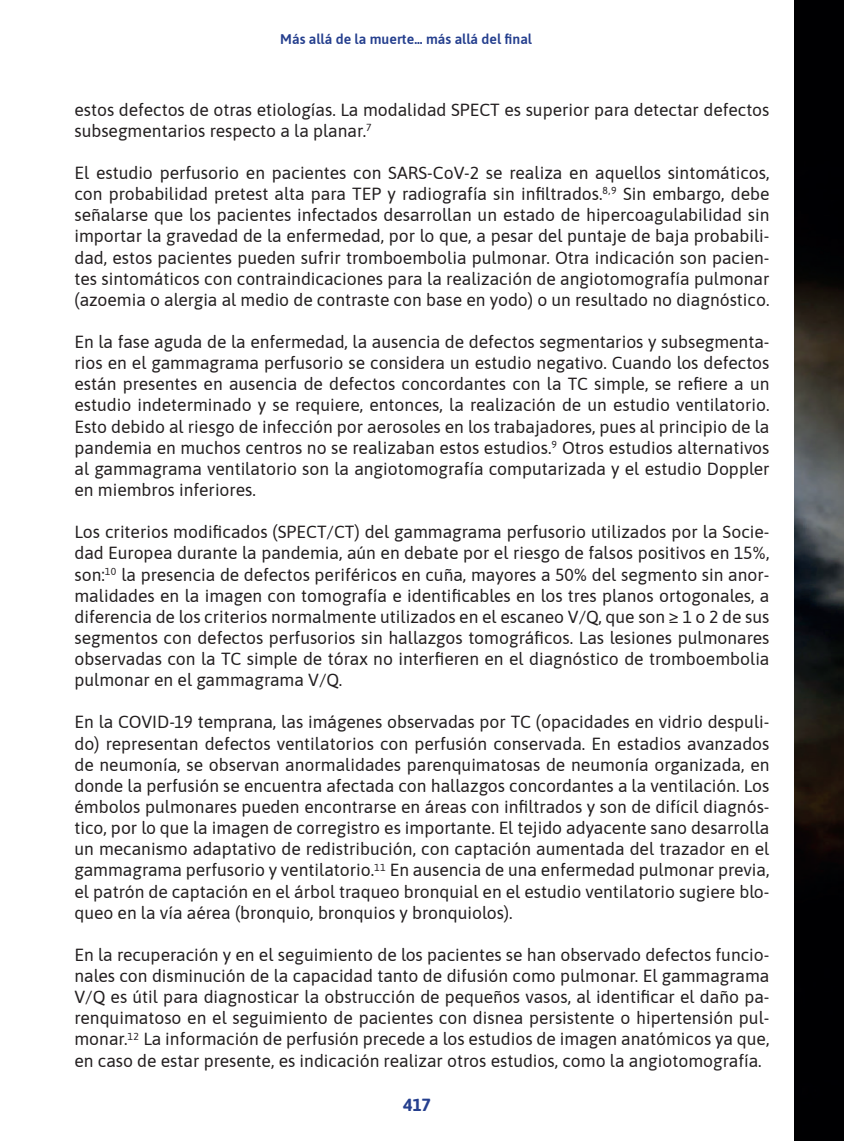
<style>
.page{position:relative;width:844px;height:1141px;background:#fff}
.page>*{position:absolute;margin:0;border:0;box-sizing:border-box;transform-origin:0 0}
.texto_gral{font:17.5px/21.2px "Asap";color:#231f20;text-align:justify}
.t1{font:700 17.5px "Asap";color:#253f8e}
.t2{font:600 14px "Asap";color:#253f8e}
</style>
<div class="page">
<img style="left:794px;top:0;width:49px;height:1141px">
<p class="t2" style="left:280px;top:30px;width:253px">Más allá de la muerte... más allá del final</p>
<p class="texto_gral" style="left:74px;top:98px;width:696px">estos defectos de otras etiologías. La modalidad SPECT es superior para detectar defectos subsegmentarios respecto a la planar.<sup>7</sup></p>
<p class="texto_gral" style="left:74px;top:161px;width:696px">El estudio perfusorio en pacientes con SARS-CoV-2 se realiza en aquellos sintomáticos, con probabilidad pretest alta para TEP y radiografía sin infiltrados.<sup>8,9</sup> Sin embargo, debe señalarse que los pacientes infectados desarrollan un estado de hipercoagulabilidad sin importar la gravedad de la enfermedad, por lo que, a pesar del puntaje de baja probabili&shy;dad, estos pacientes pueden sufrir tromboembolia pulmonar. Otra indicación son pacien&shy;tes sintomáticos con contraindicaciones para la realización de angiotomografía pulmonar (azoemia o alergia al medio de contraste con base en yodo) o un resultado no diagnóstico.</p>
<p class="texto_gral" style="left:74px;top:330px;width:696px">En la fase aguda de la enfermedad, la ausencia de defectos segmentarios y subsegmenta&shy;rios en el gammagrama perfusorio se considera un estudio negativo. Cuando los defectos están presentes en ausencia de defectos concordantes con la TC simple, se refiere a un estudio indeterminado y se requiere, entonces, la realización de un estudio ventilatorio.<br>Esto debido al riesgo de infección por aerosoles en los trabajadores, pues al principio de la pandemia en muchos centros no se realizaban estos estudios.<sup>9</sup> Otros estudios alternativos al gammagrama ventilatorio son la angiotomografía computarizada y el estudio Doppler en miembros inferiores.</p>
<p class="texto_gral" style="left:74px;top:521px;width:696px">Los criterios modificados (SPECT/CT) del gammagrama perfusorio utilizados por la Socie&shy;dad Europea durante la pandemia, aún en debate por el riesgo de falsos positivos en 15%, son:<sup>10</sup> la presencia de defectos periféricos en cuña, mayores a 50% del segmento sin anor&shy;malidades en la imagen con tomografía e identificables en los tres planos ortogonales, a diferencia de los criterios normalmente utilizados en el escaneo V/Q, que son ≥ 1 o 2 de sus segmentos con defectos perfusorios sin hallazgos tomográficos. Las lesiones pulmonares observadas con la TC simple de tórax no interfieren en el diagnóstico de tromboembolia pulmonar en el gammagrama V/Q.</p>
<p class="texto_gral" style="left:74px;top:711px;width:696px">En la COVID-19 temprana, las imágenes observadas por TC (opacidades en vidrio despuli&shy;do) representan defectos ventilatorios con perfusión conservada. En estadios avanzados de neumonía, se observan anormalidades parenquimatosas de neumonía organizada, en donde la perfusión se encuentra afectada con hallazgos concordantes a la ventilación. Los émbolos pulmonares pueden encontrarse en áreas con infiltrados y son de difícil diagnós&shy;tico, por lo que la imagen de corregistro es importante. El tejido adyacente sano desarrolla un mecanismo adaptativo de redistribución, con captación aumentada del trazador en el gammagrama perfusorio y ventilatorio.<sup>11</sup> En ausencia de una enfermedad pulmonar previa, el patrón de captación en el árbol traqueo bronquial en el estudio ventilatorio sugiere blo&shy;queo en la vía aérea (bronquio, bronquios y bronquiolos).</p>
<p class="texto_gral" style="left:74px;top:943px;width:696px">En la recuperación y en el seguimiento de los pacientes se han observado defectos funcio&shy;nales con disminución de la capacidad tanto de difusión como pulmonar. El gammagrama V/Q es útil para diagnosticar la obstrucción de pequeños vasos, al identificar el daño pa&shy;renquimatoso en el seguimiento de pacientes con disnea persistente o hipertensión pul&shy;monar.<sup>12</sup> La información de perfusión precede a los estudios de imagen anatómicos ya que, en caso de estar presente, es indicación realizar otros estudios, como la angiotomografía.</p>
<p class="t1" style="left:403px;top:1093px;width:29px">417</p>
</div>
